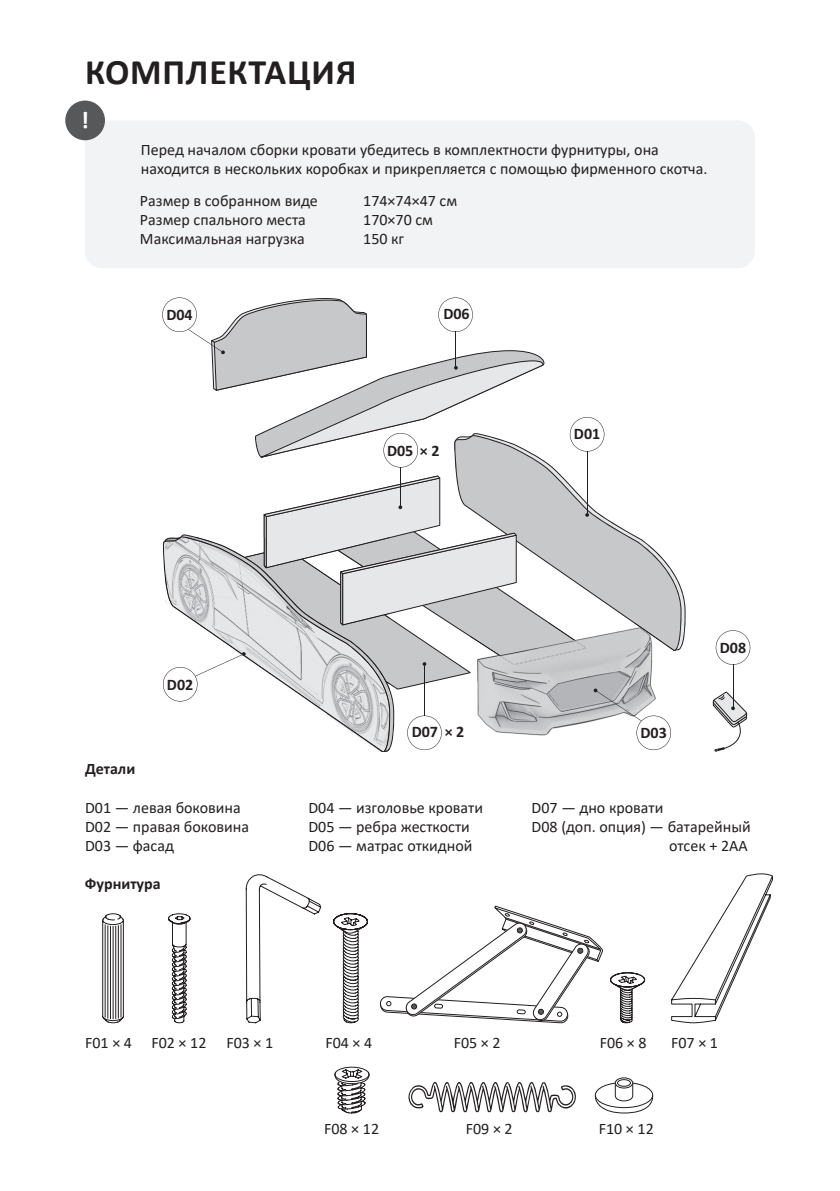
<style>
.page{position:relative;width:840px;height:1191px;background:#fff}
.page>*{position:absolute;margin:0;border:0;box-sizing:border-box;transform-origin:0 0}
.t1{font:700 36px "Calibri";letter-spacing:.02em;color:#231f20}
.t2{font:700 24px "Calibri";color:#fff}
.t3{font:16px/19.2px "Calibri";color:#231f20}
.t4{font:700 16px "Calibri";color:#231f20}
</style>
<div class="page">
<div style="left:85px;top:120px;width:669px;height:148px;background:#f2f3f4;border-radius:17px"></div>
<div style="left:65px;top:101px;width:40px;height:39px;background:#57585a;border-radius:50%"></div>
<svg style="left:604px;top:433px;width:81px;height:215px"></svg>
<svg style="left:455px;top:435px;width:226px;height:216px"></svg>
<svg style="left:569px;top:417px;width:35px;height:34px"></svg>
<hr style="left:586px;top:451px;width:1px;height:64px;background:#231f20">
<hr style="left:400px;top:467px;width:1px;height:40px;background:#231f20">
<svg style="left:162px;top:297px;width:386px;height:170px"></svg>
<svg style="left:163px;top:475px;width:507px;height:276px"></svg>
<svg style="left:168px;top:913px;width:23px;height:110px"></svg>
<svg style="left:594px;top:1082px;width:59px;height:32px"></svg>
<svg style="left:615px;top:1077px;width:17px;height:11px"></svg>
<div style="left:614px;top:1077px;width:19px;height:11px;border:1px solid #231f20;border-radius:50%"></div>
<div style="left:617px;top:1079px;width:13px;height:7px;background:#fff;border-radius:50%"></div>
<div style="left:616px;top:1079px;width:14px;height:7px;border:1px solid #231f20;border-radius:50%"></div>
<svg style="left:102px;top:913px;width:22px;height:110px"></svg>
<svg style="left:245px;top:874px;width:77px;height:150px"></svg>
<svg style="left:671px;top:873px;width:102px;height:150px"></svg>
<svg style="left:333px;top:913px;width:37px;height:201px"></svg>
<svg style="left:379px;top:905px;width:224px;height:119px"></svg>
<svg style="left:408px;top:1081px;width:168px;height:32px"></svg>
<svg style="left:610px;top:972px;width:36px;height:51px"></svg>
<svg style="left:715px;top:630px;width:34px;height:35px"></svg>
<hr style="left:732px;top:664px;width:1px;height:44px;background:#231f20">
<svg style="left:712px;top:691px;width:34px;height:60px"></svg>
<p class="t1" style="left:85px;top:46px;width:272px">КОМПЛЕКТАЦИЯ</p>
<p class="t2" style="left:81px;top:103px;width:9px">!</p>
<p class="t3" style="left:141px;top:140px;width:567px">Перед началом сборки кровати убедитесь в комплектности фурнитуры, она находится в нескольких коробках и прикрепляется с помощью фирменного скотча.</p>
<p class="t3" style="left:363px;top:190px;width:95px">174×74×47 см</p>
<p class="t3" style="left:363px;top:210px;width:71px">170×70 см</p>
<p class="t3" style="left:363px;top:229px;width:42px">150 кг</p>
<p class="t3" style="left:140px;top:190px;width:179px">Размер в собранном виде</p>
<p class="t3" style="left:140px;top:210px;width:167px">Размер спального места</p>
<p class="t3" style="left:140px;top:229px;width:166px">Максимальная нагрузка</p>
<p class="t4" style="left:166px;top:303px;width:28px">D04</p>
<p class="t4" style="left:443px;top:302px;width:28px">D06</p>
<p class="t4" style="left:387px;top:439px;width:54px">D05 × 2</p>
<p class="t4" style="left:573px;top:423px;width:28px">D01</p>
<p class="t4" style="left:167px;top:673px;width:28px">D02</p>
<p class="t4" style="left:411px;top:720px;width:54px">D07 × 2</p>
<p class="t4" style="left:640px;top:722px;width:28px">D03</p>
<p class="t4" style="left:719px;top:636px;width:28px">D08</p>
<p class="t4" style="left:85px;top:757px;width:52px">Детали</p>
<p class="t3" style="left:85px;top:797px;width:157px">D01 — левая боковина</p>
<p class="t3" style="left:85px;top:817px;width:165px">D02 — правая боковина</p>
<p class="t3" style="left:85px;top:836px;width:90px">D03 — фасад</p>
<p class="t4" style="left:85px;top:872px;width:77px">Фурнитура</p>
<p class="t3" style="left:308px;top:797px;width:176px">D04 — изголовье кровати</p>
<p class="t3" style="left:308px;top:817px;width:163px">D05 — ребра жесткости</p>
<p class="t3" style="left:308px;top:836px;width:166px">D06 — матрас откидной</p>
<p class="t3" style="left:531px;top:797px;width:133px">D07 — дно кровати</p>
<p class="t3" style="left:531px;top:817px;width:220px;text-align:right">D08 (доп. опция) — батарейный отсек + 2АА</p>
<p class="t3" style="left:85px;top:1033px;width:48px">F01 × 4</p>
<p class="t3" style="left:151px;top:1033px;width:56px">F02 × 12</p>
<p class="t3" style="left:226px;top:1033px;width:48px">F03 × 1</p>
<p class="t3" style="left:325px;top:1033px;width:48px">F04 × 4</p>
<p class="t3" style="left:453px;top:1033px;width:48px">F05 × 2</p>
<p class="t3" style="left:599px;top:1033px;width:48px">F06 × 8</p>
<p class="t3" style="left:670px;top:1033px;width:48px">F07 × 1</p>
<p class="t3" style="left:324px;top:1119px;width:56px">F08 × 12</p>
<p class="t3" style="left:465px;top:1119px;width:48px">F09 × 2</p>
<p class="t3" style="left:598px;top:1119px;width:56px">F10 × 12</p>
</div>
